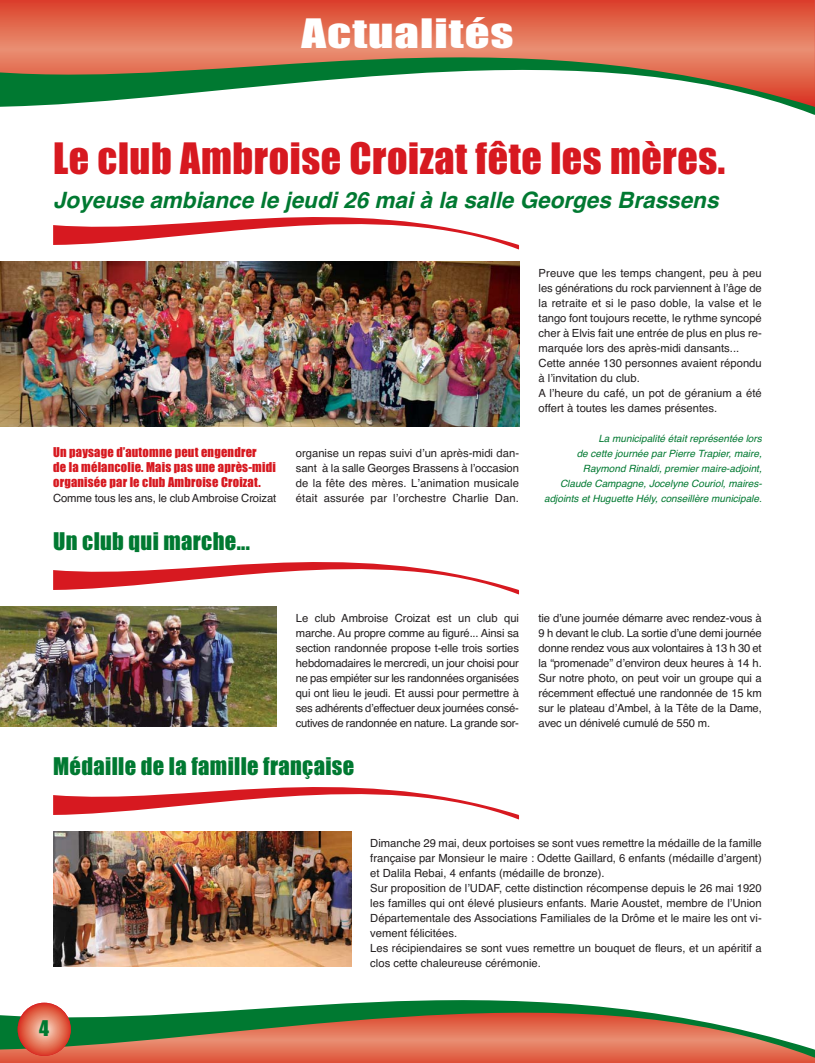
<style>
.page{position:relative;width:815px;height:1063px;background:#fff}
.page>*{position:absolute;margin:0;border:0;box-sizing:border-box;transform-origin:0 0}
.t1{font:40px "Impact";letter-spacing:.015em;color:#d71920}
.t2{font:37.5px "Impact";letter-spacing:.02em;color:#fff;scale:1.3 1}
.t3{font:italic 700 22.5px "Helvetica";color:#007931}
.t4{font:22.5px "Impact";letter-spacing:.015em;color:#007931}
.t5{font:20px "Impact";color:#007931}
.t6{font:12.5px/15px "Impact";letter-spacing:.015em;color:#d71920}
.t7{font:11.25px/15px "Helvetica";color:#231f20;text-align:justify}
.t8{font:italic 10px/15px "Helvetica";color:#007931;text-align:right}
</style>
<div class="page">
<img style="left:53px;top:832px;width:299px;height:135px">
<svg style="left:0;top:0;width:815px;height:57px;background:#e26b51"></svg>
<svg style="left:0;top:57px;width:815px;height:58px"></svg>
<svg style="left:53px;top:217px;width:466px;height:32px"></svg>
<div style="left:0;top:1058px;width:815px;height:5px;background:#df563d"></div>
<svg style="left:0;top:1000px;width:815px;height:58px"></svg>
<svg style="left:18px;top:1003px;width:53px;height:53px;background:#e36f57"></svg>
<svg style="left:53px;top:562px;width:466px;height:32px"></svg>
<img style="left:0;top:262px;width:519px;height:165px">
<img style="left:0;top:607px;width:276px;height:120px">
<svg style="left:53px;top:787px;width:466px;height:32px"></svg>
<h2 class="t2" style="left:301px;top:22px;width:165px">Actualités</h2>
<h1 class="t1" style="left:53px;top:145px;width:674px">Le club Ambroise Croizat fête les mères.</h1>
<h3 class="t3" style="left:53px;top:191px;width:671px">Joyeuse ambiance le jeudi 26 mai à la salle Georges Brassens</h3>
<p class="t6" style="left:53px;top:445px;width:224px">Un paysage d’automne peut engendrer<br>de la mélancolie. Mais pas une après-midi organisée par le club Ambroise Croizat.</p>
<p class="t7" style="left:53px;top:491px;width:225px">Comme tous les ans, le club Ambroise Croizat</p>
<h3 class="t4" style="left:53px;top:533px;width:198px">Un club qui marche...</h3>
<p class="t7" style="left:296px;top:446px;width:225px">organise un repas suivi dʼun après-midi dan&shy;sant à la salle Georges Brassens à lʼoccasion de la fête des mères. Lʼanimation musicale était assurée par lʼorchestre Charlie Dan.</p>
<p class="t7" style="left:539px;top:266px;width:225px;text-align:left">Preuve que les temps changent, peu à peu les générations du rock parviennent à lʼâge de la retraite et si le paso doble, la valse et le tango font toujours recette, le rythme syncopé cher à Elvis fait une entrée de plus en plus re&shy;marquée lors des après-midi dansants...<br>Cette année 130 personnes avaient répondu à lʼinvitation du club.<br>A lʼheure du café, un pot de géranium a été offert à toutes les dames présentes.</p>
<p class="t8" style="left:544px;top:432px;width:221px">La municipalité était représentée lors<br>de cette journée par Pierre Trapier, maire, Raymond Rinaldi, premier maire-adjoint,<br>Claude Campagne, Jocelyne Couriol, maires&shy;adjoints et Huguette Hély, conseillère municipale.</p>
<p class="t7" style="left:296px;top:611px;width:225px">Le club Ambroise Croizat est un club qui marche. Au propre comme au figuré... Ainsi sa section randonnée propose t-elle trois sorties hebdomadaires le mercredi, un jour choisi pour ne pas empiéter sur les randonnées organisées qui ont lieu le jeudi. Et aussi pour permettre à ses adhérents dʼeffectuer deux journées consé&shy;cutives de randonnée en nature. La grande sor-</p>
<p class="t7" style="left:539px;top:611px;width:225px">tie dʼune journée démarre avec rendez-vous à 9 h devant le club. La sortie dʼune demi journée donne rendez vous aux volontaires à 13 h 30 et la “promenade” dʼenviron deux heures à 14 h.<br>Sur notre photo, on peut voir un groupe qui a récemment effectué une randonnée de 15 km sur le plateau dʼAmbel, à la Tête de la Dame, avec un dénivelé cumulé de 550 m.</p>
<h3 class="t4" style="left:53px;top:758px;width:303px">Médaille de la famille française</h3>
<h3 class="t5" style="left:39px;top:1022px;width:11px">4</h3>
<p class="t7" style="left:370px;top:836px;width:393px;text-align:left">Dimanche 29 mai, deux portoises se sont vues remettre la médaille de la famille française par Monsieur le maire : Odette Gaillard, 6 enfants (médaille dʼargent) et Dalila Rebai, 4 enfants (médaille de bronze).<br>Sur proposition de lʼUDAF, cette distinction récompense depuis le 26 mai 1920 les familles qui ont élevé plusieurs enfants. Marie Aoustet, membre de lʼUnion Départementale des Associations Familiales de la Drôme et le maire les ont vi&shy;vement félicitées.<br>Les récipiendaires se sont vues remettre un bouquet de fleurs, et un apéritif a clos cette chaleureuse cérémonie.</p>
</div>
